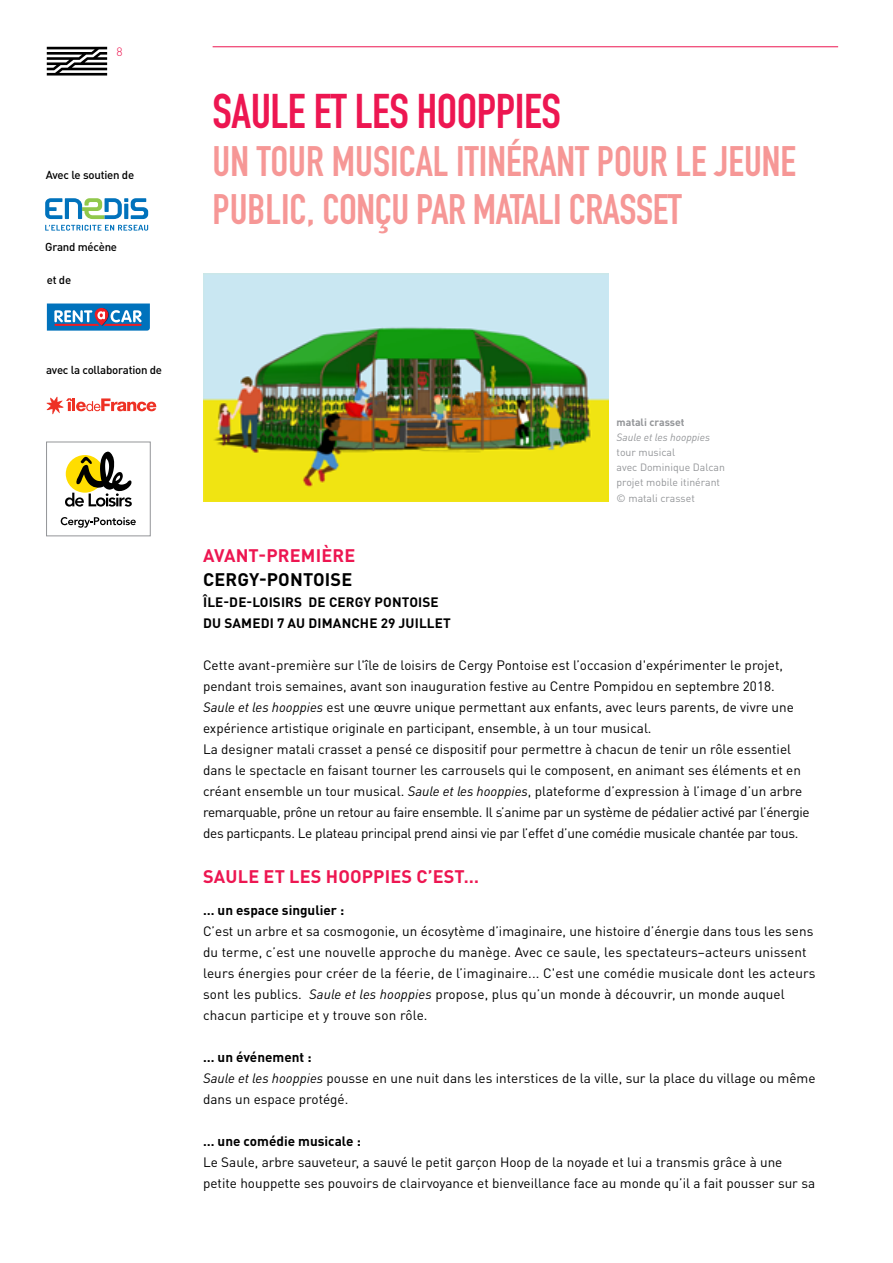
<style>
.page{position:relative;width:893px;height:1263px;background:#fff}
.page>*{position:absolute;margin:0;border:0;box-sizing:border-box;transform-origin:0 0}
.t1{font:48px "DIN Engschrift Std";color:#ed1651}
.t2{font:42px "DIN Engschrift Std";color:#f69796}
.t3{font:700 18px "DINOT";letter-spacing:.01em;color:#ed1651}
.t4{font:700 18px "DINOT";letter-spacing:.01em;color:#000}
.t5{font:13.5px/21px "DINOT";color:#000}
.t6{font:700 13.5px/21px "DINOT";letter-spacing:.01em;color:#000}
.t7{font:300 12px "DINOT";color:#ed1651}
.t8{font:500 11.4px "DINOT";letter-spacing:-.02em;color:#000}
.t9{font:10.5px/15px "DINOT";color:#939598}
.t10{font:italic 10.5px "DINOT";color:#939598}
.t11{font:700 10.5px "DINOT";color:#939598}
.s1{font-style:italic}
.s2{font-weight:700}
</style>
<div class="page">
<svg style="left:47px;top:47px;width:60px;height:29px"></svg>
<hr style="left:213px;top:47px;width:625px;height:1px;background:#ed1651">
<img style="left:203px;top:273px;width:406px;height:229px">
<svg style="left:45px;top:198px;width:103px;height:21px"></svg>
<svg style="left:45px;top:225px;width:103px;height:6px"></svg>
<svg style="left:47px;top:303px;width:103px;height:28px;background:#4985b9"></svg>
<svg style="left:47px;top:397px;width:109px;height:17px"></svg>
<div style="left:46px;top:442px;width:104px;height:94px;border:1px solid #939598"></div>
<svg style="left:61px;top:517px;width:75px;height:11px"></svg>
<svg style="left:65px;top:451px;width:67px;height:56px"></svg>
<p class="t7" style="left:117px;top:44px;width:8px">8</p>
<p class="t8" style="left:46px;top:167px;width:90px">Avec le soutien de</p>
<p class="t8" style="left:45px;top:240px;width:73px">Grand mécène</p>
<p class="t8" style="left:47px;top:273px;width:26px">et de</p>
<p class="t8" style="left:46px;top:363px;width:118px">avec la collaboration de</p>
<h1 class="t1" style="left:213px;top:83px;width:20px">SAULE</h1>
<h1 class="t1" style="left:314px;top:83px;width:122px">ETLES HOOPPIES</h1>
<h2 class="t2" style="left:213px;top:136px;width:63px">UN TOUR</h2>
<h2 class="t2" style="left:332px;top:136px;width:18px">MUSICAL</h2>
<h2 class="t2" style="left:456px;top:136px;width:83px">ITINÉRANT</h2>
<h2 class="t2" style="left:597px;top:136px;width:19px">POUR</h2>
<h2 class="t2" style="left:676px;top:136px;width:71px">LE JEUNE</h2>
<h2 class="t2" style="left:213px;top:184px;width:17px">PUBLIC</h2>
<h2 class="t2" style="left:307px;top:184px;width:182px">, CONÇUPAR MATALI</h2>
<h2 class="t2" style="left:569px;top:184px;width:17px">CRASSET</h2>
<p class="t11" style="left:617px;top:416px;width:70px">matali crasset</p>
<p class="t10" style="left:617px;top:431px;width:95px">Saule et les hooppies</p>
<p class="t9" style="left:617px;top:445px;width:110px">tour musical<br>avec Dominique Dalcan projet mobile itinérant © matali crasset</p>
<h3 class="t3" style="left:203px;top:544px;width:154px">avant-prem ière</h3>
<h3 class="t4" style="left:203px;top:568px;width:151px">Cergy-Pontoise</h3>
<p class="t6" style="left:203px;top:591px;width:237px">ÎLE-DE-LOISIRS de cergy pontoise<br>DU samedi 7 AU dimanche 29 JUILLET</p>
<p class="t5" style="left:203px;top:655px;width:608px">Cette avant-première sur l'île de loisirs de Cergy Pontoise est l’occasion d'expérimenter le projet, pendant trois semaines, avant son inauguration festive au Centre Pompidou en septembre 2018.<br><span class="s1">Saule et les hooppies</span> est une œuvre unique permettant aux enfants, avec leurs parents, de vivre une expérience artistique originale en participant, ensemble, à un tour musical.<br>La designer matali crasset a pensé ce dispositif pour permettre à chacun de tenir un rôle essentiel dans le spectacle en faisant tourner les carrousels qui le composent, en animant ses éléments et en créant ensemble un tour musical. <span class="s1">Saule et les hooppies</span>, plateforme d’expression à l’image d’un arbre remarquable, prône un retour au faire ensemble. Il s’anime par un système de pédalier activé par l’énergie des particpants. Le plateau principal prend ainsi vie par l’effet d’une comédie musicale chantée par tous.</p>
<h3 class="t3" style="left:203px;top:865px;width:23px">SAULE</h3>
<h3 class="t3" style="left:264px;top:865px;width:75px">ETLES Hoopp</h3>
<h3 class="t3" style="left:385px;top:865px;width:96px">ies C’EST…</h3>
<p class="t6" style="left:203px;top:899px;width:143px">… un espace singulier :</p>
<p class="t5" style="left:203px;top:920px;width:614px">C’est un arbre et sa cosmogonie, un écosytème d’imaginaire, une histoire d’énergie dans tous les sens du terme, c’est une nouvelle approche du manège. Avec ce saule, les spectateurs–acteurs unissent leurs énergies pour créer de la féerie, de l’imaginaire... C'est une comédie musicale dont les acteurs sont les publics. <span class="s1">Saule et les hooppies</span> propose, plus qu’un monde à découvrir, un monde auquel chacun participe et y trouve son rôle.</p>
<p class="t5" style="left:203px;top:1046px;width:614px"><span class="s2">… un événement :<br></span><span class="s1">Saule et les hooppies</span> pousse en une nuit dans les interstices de la ville, sur la place du village ou mê me dans un espace protégé.</p>
<p class="t6" style="left:203px;top:1130px;width:159px">… une comédie musicale :</p>
<p class="t5" style="left:203px;top:1151px;width:614px">Le Saule, arbre sauveteur, a sauvé le petit garçon Hoop de la noyade et lui a transmis grâce à une petite houppette ses pouvoirs de clairvoyance et bienveillance face au monde qu’il a fait pousser sur sa</p>
</div>
